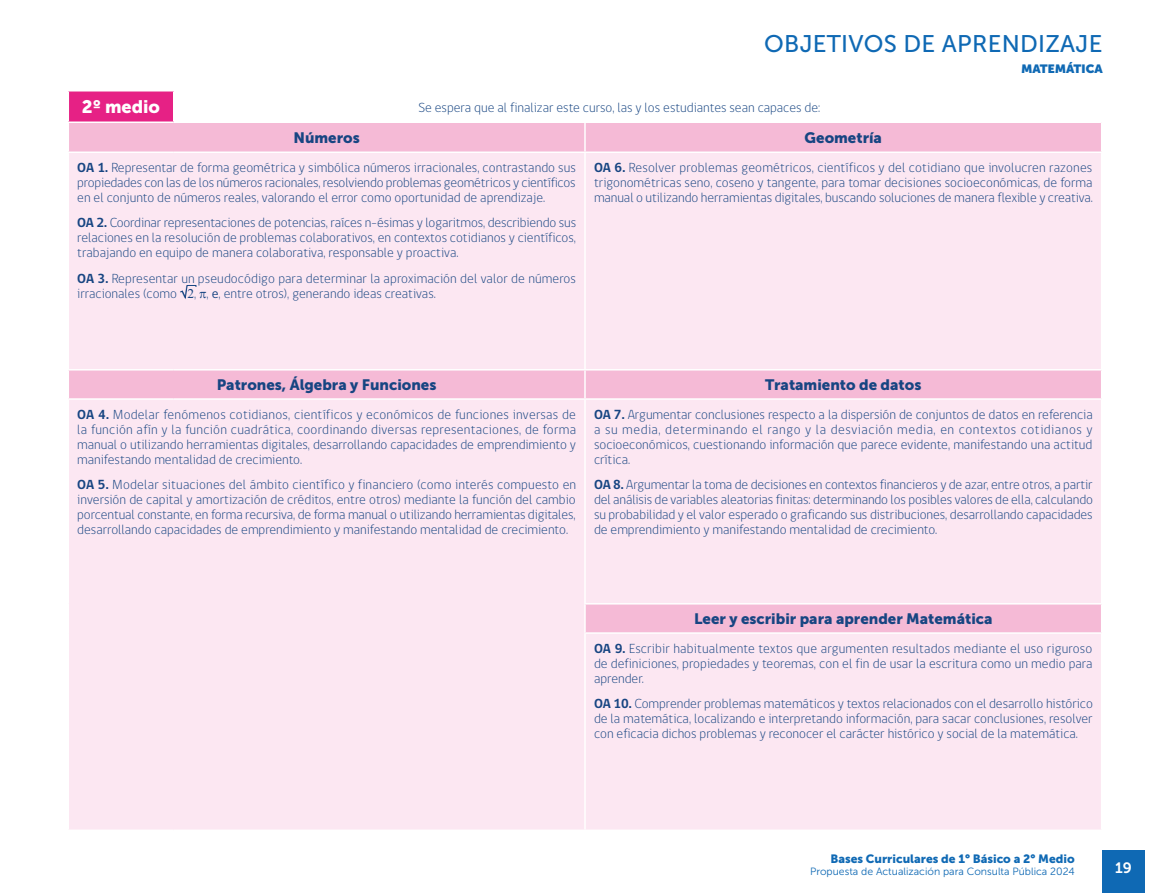
<style>
.page{position:relative;width:1170px;height:893px;background:#fff}
.page>*{position:absolute;margin:0;border:0;box-sizing:border-box;transform-origin:0 0}
.t1{font:24px "Museo Sans 500";letter-spacing:.01em;color:#0f69b4}
.t2{font:18px "Museo Sans 900";color:#fff}
.t3{font:15px "Museo Sans 900";color:#174582}
.t4{font:15px "Museo Sans 700";color:#fff}
.t5{font:300 13.5px/15px "gob CL";color:#174582;text-align:justify}
.t6{font:12px "Museo Sans 900";color:#0f69b4}
.t7{font:900 12px "Museo Sans Display";color:#0f69b4}
.t8{font:10.5px "Museo Sans 300";color:#0f69b4}
.s1{font-weight:700}
.s2{font-weight:400}
</style>
<div class="page">
<div style="left:1102px;top:851px;width:42px;height:42px;background:#0f69b4"></div>
<div style="left:68px;top:91px;width:106px;height:31px;background:#e62185"></div>
<div style="left:69px;top:123px;width:1031px;height:29px;background:#f5bad6"></div>
<div style="left:69px;top:153px;width:1031px;height:677px;background:#fce7f2"></div>
<hr style="left:68px;top:92px;width:1px;height:30px;background:#fff">
<svg style="left:584px;top:123px;width:1px;height:29px"></svg>
<hr style="left:68px;top:90px;width:106px;height:2px;background:#fff">
<hr style="left:173px;top:92px;width:1px;height:30px;background:#fff">
<hr style="left:584px;top:153px;width:1px;height:216px;background:#fff">
<svg style="left:584px;top:370px;width:1px;height:28px"></svg>
<hr style="left:68px;top:369px;width:106px;height:1px;background:#fff">
<hr style="left:174px;top:369px;width:411px;height:1px;background:#fff">
<hr style="left:585px;top:369px;width:517px;height:1px;background:#fff">
<hr style="left:585px;top:398px;width:517px;height:2px;background:#fff">
<hr style="left:584px;top:603px;width:518px;height:1px;background:#fff">
<hr style="left:584px;top:632px;width:518px;height:2px;background:#fff">
<hr style="left:68px;top:398px;width:106px;height:2px;background:#fff">
<hr style="left:174px;top:398px;width:411px;height:2px;background:#fff">
<hr style="left:584px;top:400px;width:1px;height:203px;background:#fff">
<svg style="left:584px;top:604px;width:1px;height:28px"></svg>
<hr style="left:584px;top:634px;width:1px;height:196px;background:#fff">
<svg style="left:179px;top:285px;width:27px;height:15px"></svg>
<h1 class="t1" style="left:764px;top:30px;width:339px">OBJETIVOS DE APRENDIZAJE</h1>
<p class="t7" style="left:1021px;top:62px;width:20px">MATEMÁTICA</p>
<h2 class="t2" style="left:82px;top:97px;width:80px">2º medio</h2>
<p class="t5" style="left:418px;top:100px;width:403px">Se espera que al finalizar este curso, las y los estudiantes sean capaces de:</p>
<p class="t3" style="left:293px;top:129px;width:68px">Números</p>
<p class="t3" style="left:804px;top:129px;width:79px">Geometría</p>
<p class="t5" style="left:77px;top:160px;width:500px"><span class="s1">OA 1.</span> Representar de forma geométrica y simbólica números irracionales, contrastando sus propiedades con las de los números racionales, resolviendo problemas geométricos y científicos en el conjunto de números reales, valorando el error como oportunidad de aprendizaje.</p>
<p class="t5" style="left:77px;top:216px;width:500px"><span class="s1">OA 2.</span> Coordinar representaciones de potencias, raíces n-ésimas y logaritmos, describiendo sus relaciones en la resolución de problemas colaborativos, en contextos cotidianos y científicos, trabajando en equipo de manera colaborativa, responsable y proactiva.</p>
<p class="t5" style="left:77px;top:271px;width:500px"><span class="s1">OA 3.</span> Representar un pseudocódigo para determinar la aproximación del valor de números irracionales (como √ , , <span class="s2">e</span>, entre otros), generando ideas creativas.</p>
<p class="t5" style="left:594px;top:160px;width:500px"><span class="s1">OA 6.</span> Resolver problemas geométricos, científicos y del cotidiano que involucren razones trigonométricas seno, coseno y tangente, para tomar decisiones socioeconómicas, de forma manual o utilizando herramientas digitales, buscando soluciones de manera flexible y creativa.</p>
<p class="t3" style="left:217px;top:376px;width:221px">Patrones, Álgebra y Funciones</p>
<p class="t3" style="left:765px;top:376px;width:158px">Tratamiento de datos</p>
<p class="t5" style="left:77px;top:407px;width:500px"><span class="s1">OA 4.</span> Modelar fenómenos cotidianos, científicos y económicos de funciones inversas de la función afín y la función cuadrática, coordinando diversas representaciones, de forma manual o utilizando herramientas digitales, desarrollando capacidades de emprendimiento y manifestando mentalidad de crecimiento.</p>
<p class="t5" style="left:77px;top:477px;width:500px"><span class="s1">OA 5.</span> Modelar situaciones del ámbito científico y financiero (como interés compuesto en inversión de capital y amortización de créditos, entre otros) mediante la función del cambio porcentual constante, en forma recursiva, de forma manual o utilizando herramientas digitales, desarrollando capacidades de emprendimiento y manifestando mentalidad de crecimiento.</p>
<p class="t5" style="left:594px;top:407px;width:500px"><span class="s1">OA 7.</span> Argumentar conclusiones respecto a la dispersión de conjuntos de datos en referencia a su media, determinando el rango y la desviación media, en contextos cotidianos y socioeconómicos, cuestionando información que parece evidente, manifestando una actitud crítica.</p>
<p class="t5" style="left:594px;top:477px;width:500px"><span class="s1">OA 8.</span> Argumentar la toma de decisiones en contextos financieros y de azar, entre otros, a partir del análisis de variables aleatorias finitas: determinando los posibles valores de ella, calculando su probabilidad y el valor esperado o graficando sus distribuciones, desarrollando capacidades de emprendimiento y manifestando mentalidad de crecimiento.</p>
<p class="t3" style="left:694px;top:610px;width:300px">Leer y escribir para aprender Matemática</p>
<p class="t5" style="left:594px;top:641px;width:500px"><span class="s1">OA 9.</span> Escribir habitualmente textos que argumenten resultados mediante el uso riguroso de definiciones, propiedades y teoremas, con el fin de usar la escritura como un medio para aprender.</p>
<p class="t5" style="left:594px;top:696px;width:500px"><span class="s1">OA 10.</span> Comprender problemas matemáticos y textos relacionados con el desarrollo histórico de la matemática, localizando e interpretando información, para sacar conclusiones, resolver con eficacia dichos problemas y reconocer el carácter histórico y social de la matemática.</p>
<p class="t6" style="left:830px;top:851px;width:246px">Bases Curriculares de 1° Básico a 2° Medio</p>
<p class="t8" style="left:810px;top:865px;width:266px">Propuesta de Actualización para Consulta Pública 2024</p>
<p class="t4" style="left:1114px;top:859px;width:18px">19</p>
</div>
